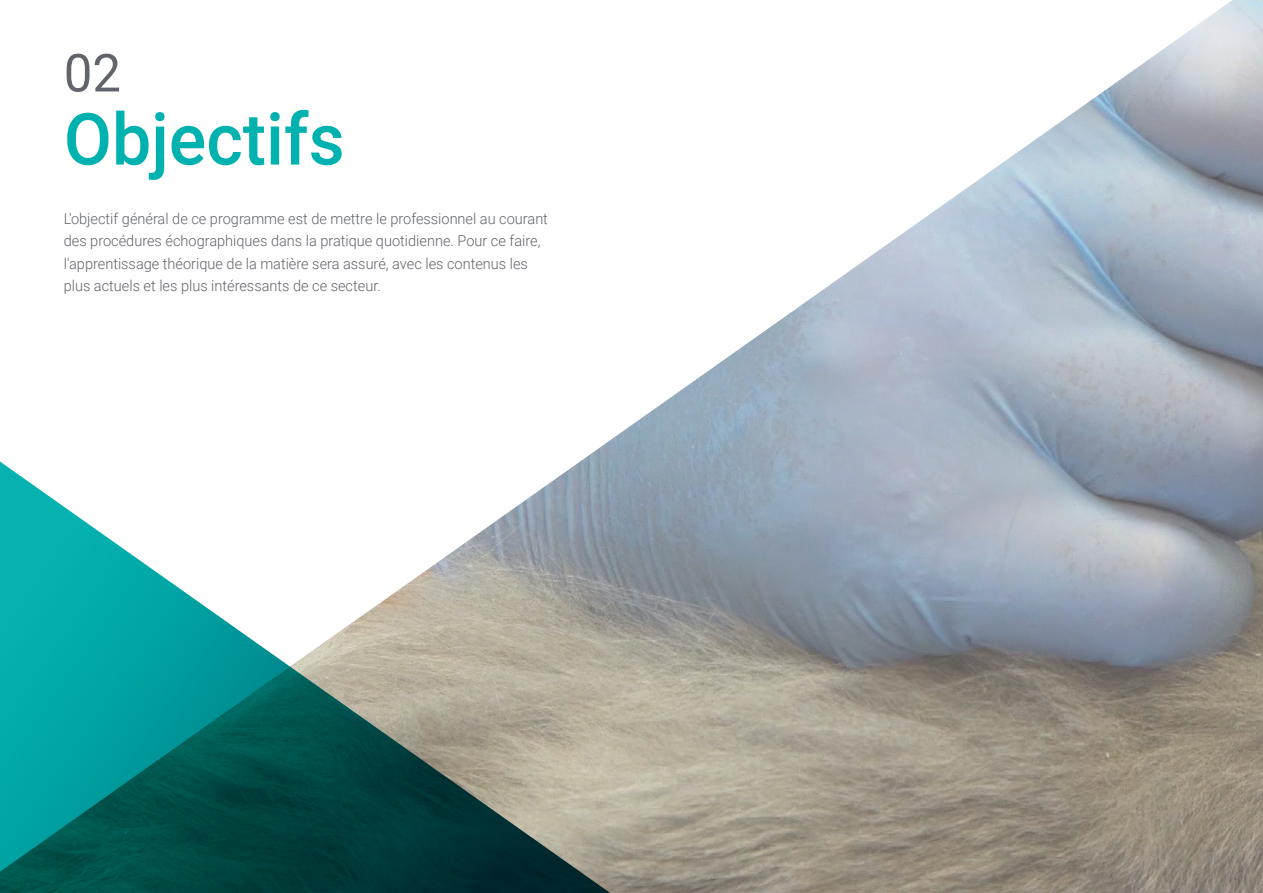
<style>
.page{position:relative;width:1263px;height:893px;background:#fff}
.page>*{position:absolute;margin:0;border:0;box-sizing:border-box;transform-origin:0 0}
.t1{font:500 72px "Roboto";color:#00b2af}
.t2{font:52.5px "Roboto";color:#61646a}
.t3{font:300 15px/22.5px "Roboto";color:#61646a}
</style>
<div class="page">
<img style="left:602px;top:0;width:661px;height:893px">
<svg style="left:0;top:446px;width:640px;height:447px"></svg>
<h2 class="t2" style="left:64px;top:36px;width:59px">02</h2>
<h1 class="t1" style="left:64px;top:89px;width:282px">Objectifs</h1>
<p class="t3" style="left:64px;top:207px;width:486px">L'objectif général de ce programme est de mettre le professionnel au courant des procédures échographiques dans la pratique quotidienne. Pour ce faire, l'apprentissage théorique de la matière sera assuré, avec les contenus les plus actuels et les plus intéressants de ce secteur.</p>
</div>
